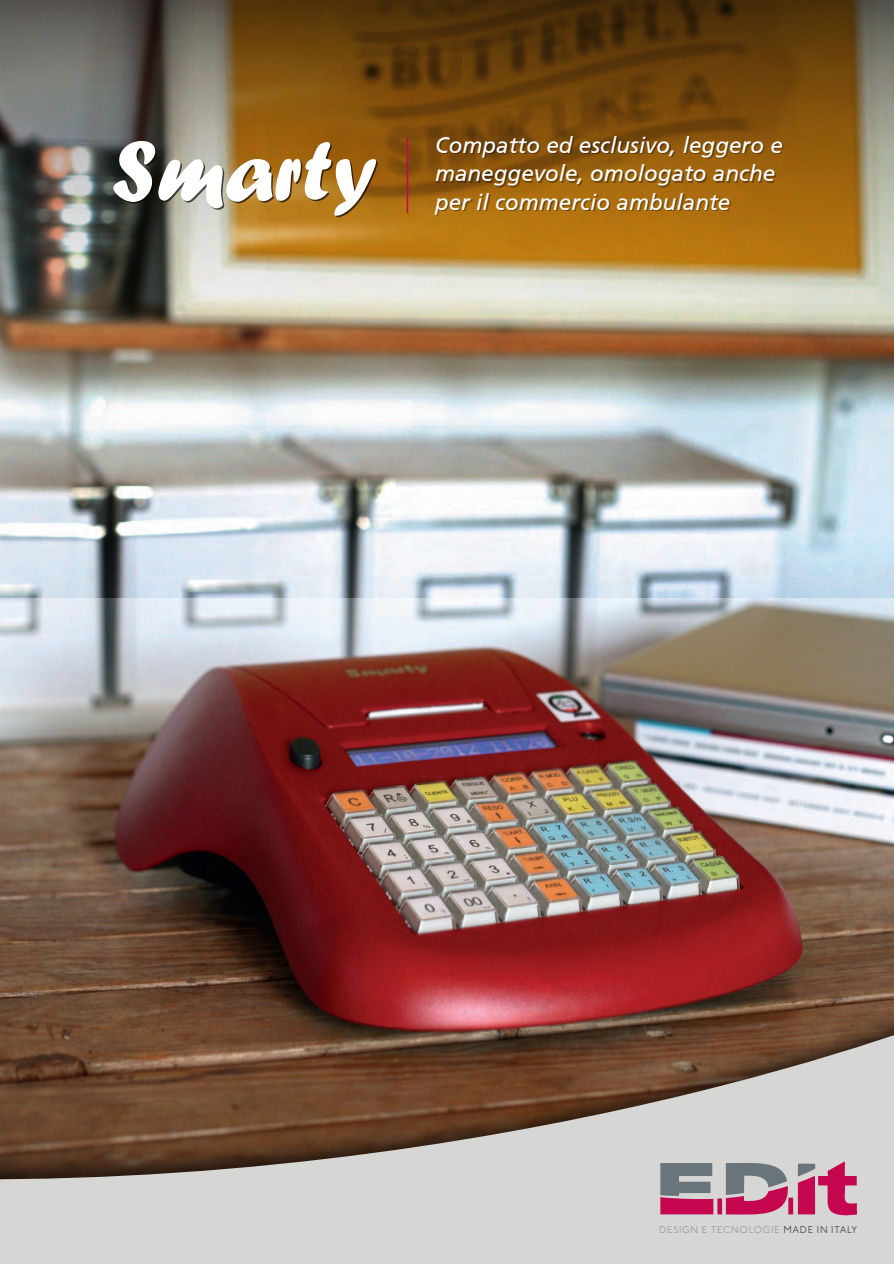
<style>
.page{position:relative;width:894px;height:1264px;background:#fff}
.page>*{position:absolute;margin:0;border:0;box-sizing:border-box;transform-origin:0 0}
.t1{font:88.5px "Forte";color:#fff}
.t2{font:italic 22.5px/28.3px "Frutiger CE";color:#fff}
.t3{font:300 10.2px "Johnston ITC Std";letter-spacing:.07em;color:#939598}
.s1{color:#3e3e3f}
</style>
<div class="page">
<img style="left:0;top:597px;width:893px;height:384px">
<img style="left:0;top:981px;width:893px;height:32px">
<svg style="left:0;top:1013px;width:893px;height:250px;background:#a08d81"></svg>
<svg style="left:660px;top:1158px;width:196px;height:60px;background:#b67b94"></svg>
<img style="left:0;top:0;width:893px;height:597px">
<hr style="left:406px;top:137px;width:2px;height:76px;background:#c50750">
<h1 class="t1" style="left:111px;top:119px;width:267px">Smarty</h1>
<p class="t2" style="left:435px;top:131px;width:349px">Compatto ed esclusivo, leggero e maneggevole, omologato anche</p>
<p class="t2" style="left:435px;top:187px;width:297px">per il commercio ambulante</p>
<p class="t3" style="left:659px;top:1223px;width:199px">DESIGN E TECNOLOGIE <span class="s1">MADE IN ITALY</span></p>
</div>
